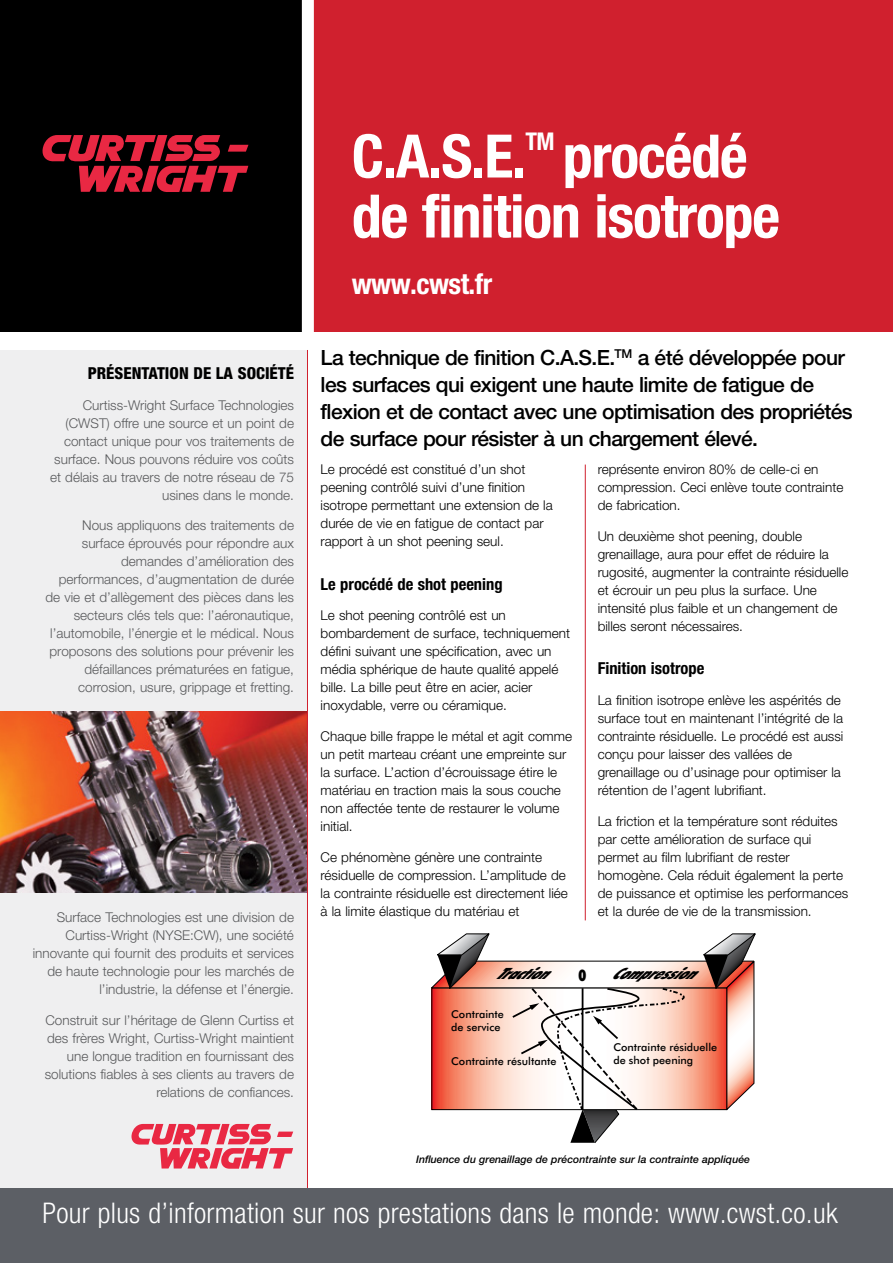
<style>
.page{position:relative;width:893px;height:1263px;background:#fff}
.page>*{position:absolute;margin:0;border:0;box-sizing:border-box;transform-origin:0 0}
.t1{font:700 condensed 60px/60px "Helvetica Neue LT Std";letter-spacing:-.02em;color:#fff}
.t2{font:300 condensed 28.5px "Helvetica Neue LT Std";letter-spacing:.01em;color:#fff}
.t3{font:700 condensed 28.5px "Helvetica Neue LT Std";letter-spacing:-.02em;color:#fff}
.t4{font:700 condensed 24.45px "Helvetica Neue LT Std";color:#fff}
.t5{font:500 21px/27px "Helvetica Neue LT Std";letter-spacing:-.03em;color:#000}
.t6{font:700 condensed 16.5px "Helvetica Neue LT Std";color:#000}
.t7{font:800 condensed 16.5px "Helvetica Neue LT Std";color:#000}
.t8{font:900 condensed 15.9px "Futura BT";color:#000}
.t9{font:italic 900 condensed 15.6px "Futura BT";color:#000;scale:1.04 1}
.t10{font:300 13.5px/18px "Helvetica Neue LT Std";color:#000}
.t11{font:300 13.5px/18px "Helvetica Neue LT Std";color:#58595b;text-align:right}
.t12{font:500 10.8px/13px "Futura BT";color:#000}
.t13{font:italic 500 10.5px "Helvetica Neue LT Std";color:#000}
</style>
<div class="page">
<div style="left:302px;top:0;width:591px;height:332px;background:#d0202e"></div>
<div style="left:0;top:0;width:308px;height:332px;background:#000"></div>
<svg style="left:43px;top:135px;width:205px;height:57px"></svg>
<div style="left:0;top:350px;width:308px;height:838px;background:#efeff0"></div>
<svg style="left:131px;top:1124px;width:162px;height:45px"></svg>
<img style="left:0;top:711px;width:307px;height:181px">
<hr style="left:307px;top:350px;width:1px;height:838px;background:#d0202e">
<svg style="left:431px;top:933px;width:325px;height:210px"></svg>
<hr style="left:585px;top:464px;width:1px;height:456px;background:#d0202e">
<div style="left:302px;top:0;width:12px;height:340px;background:#fff"></div>
<div style="left:0;top:1188px;width:893px;height:75px;background:#5c5f65"></div>
<p class="t7" style="left:88px;top:363px;width:208px">PRÉSENTATION DE LA SOCIÉTÉ</p>
<p class="t11" style="left:50px;top:395px;width:245px">Curtiss-Wright Surface Technologies (CWST) offre une source et un point de contact unique pour vos traitements de surface. Nous pouvons réduire vos coûts et délais au travers de notre réseau de 75 usines dans le monde.</p>
<p class="t11" style="left:46px;top:516px;width:250px">Nous appliquons des traitements de surface éprouvés pour répondre aux demandes d’amélioration des performances, d’augmentation de durée de vie et d’allègement des pièces dans les secteurs clés tels que: l’aéronautique, l’automobile, l’énergie et le médical. Nous proposons des solutions pour prévenir les défaillances prématurées en fatigue, corrosion, usure, grippage et fretting.</p>
<p class="t11" style="left:33px;top:908px;width:263px">Surface Technologies est une division de Curtiss-Wright (NYSE:CW), une société innovante qui fournit des produits et services de haute technologie pour les marchés de l’industrie, la défense et l’énergie.</p>
<p class="t11" style="left:45px;top:1010px;width:251px">Construit sur l’héritage de Glenn Curtiss et des frères Wright, Curtiss-Wright maintient une longue tradition en fournissant des solutions fiables à ses clients au travers de relations de confiances.</p>
<h1 class="t1" style="left:352px;top:125px;width:176px">C.A.S.E.</h1>
<h3 class="t4" style="left:525px;top:127px;width:31px">TM</h3>
<h1 class="t1" style="left:352px;top:125px;width:430px;text-indent:211px">procédé de finition isotrope</h1>
<h2 class="t3" style="left:352px;top:266px;width:142px">www.cwst.fr</h2>
<h3 class="t5" style="left:321px;top:344px;width:534px">La technique de finition C.A.S.E.<sup>TM</sup> a été développée pour les surfaces qui exigent une haute limite de fatigue de flexion et de contact avec une optimisation des propriétés de surface pour résister à un chargement élevé.</h3>
<p class="t10" style="left:321px;top:460px;width:234px">Le procédé est constitué d’un shot peening contrôlé suivi d’une finition isotrope permettant une extension de la durée de vie en fatigue de contact par rapport à un shot peening seul.</p>
<p class="t6" style="left:321px;top:574px;width:184px">Le procédé de shot peening</p>
<p class="t10" style="left:321px;top:606px;width:251px">Le shot peening contrôlé est un bombardement de surface, techniquement défini suivant une spécification, avec un média sphérique de haute qualité appelé bille. La bille peut être en acier, acier inoxydable, verre ou céramique.</p>
<p class="t10" style="left:321px;top:727px;width:253px">Chaque bille frappe le métal et agit comme un petit marteau créant une empreinte sur la surface. L’action d’écrouissage étire le matériau en traction mais la sous couche non affectée tente de restaurer le volume initial.</p>
<p class="t10" style="left:321px;top:848px;width:249px">Ce phénomène génère une contrainte résiduelle de compression. L’amplitude de la contrainte résiduelle est directement liée à la limite élastique du matériau et</p>
<p class="t10" style="left:598px;top:460px;width:247px">représente environ 80% de celle-ci en compression. Ceci enlève toute contrainte de fabrication.</p>
<p class="t10" style="left:598px;top:527px;width:252px">Un deuxième shot peening, double grenaillage, aura pour effet de réduire la rugosité, augmenter la contrainte résiduelle et écrouir un peu plus la surface. Une intensité plus faible et un changement de billes seront nécessaires.</p>
<p class="t6" style="left:598px;top:659px;width:108px">Finition isotrope</p>
<p class="t10" style="left:598px;top:691px;width:247px">La finition isotrope enlève les aspérités de surface tout en maintenant l’intégrité de la contrainte résiduelle. Le procédé est aussi conçu pour laisser des vallées de grenaillage ou d’usinage pour optimiser la rétention de l’agent lubrifiant.</p>
<p class="t10" style="left:598px;top:812px;width:252px">La friction et la température sont réduites par cette amélioration de surface qui permet au film lubrifiant de rester homogène. Cela réduit également la perte de puissance et optimise les performances et la durée de vie de la transmission.</p>
<p class="t9" style="left:495px;top:964px;width:69px">Traction</p>
<p class="t9" style="left:611px;top:964px;width:99px">Compression</p>
<p class="t12" style="left:451px;top:1008px;width:54px">Contrainte de service</p>
<p class="t12" style="left:451px;top:1054px;width:107px">Contrainte résultante</p>
<p class="t8" style="left:579px;top:966px;width:9px">0</p>
<p class="t12" style="left:613px;top:1040px;width:105px">Contrainte résiduelle de shot peening</p>
<p class="t13" style="left:416px;top:1153px;width:335px">Influence du grenaillage de précontrainte sur la contrainte appliquée</p>
<h2 class="t2" style="left:43px;top:1196px;width:797px">Pour plus d’information sur nos prestations dans le monde: www.cwst.co.uk</h2>
</div>
